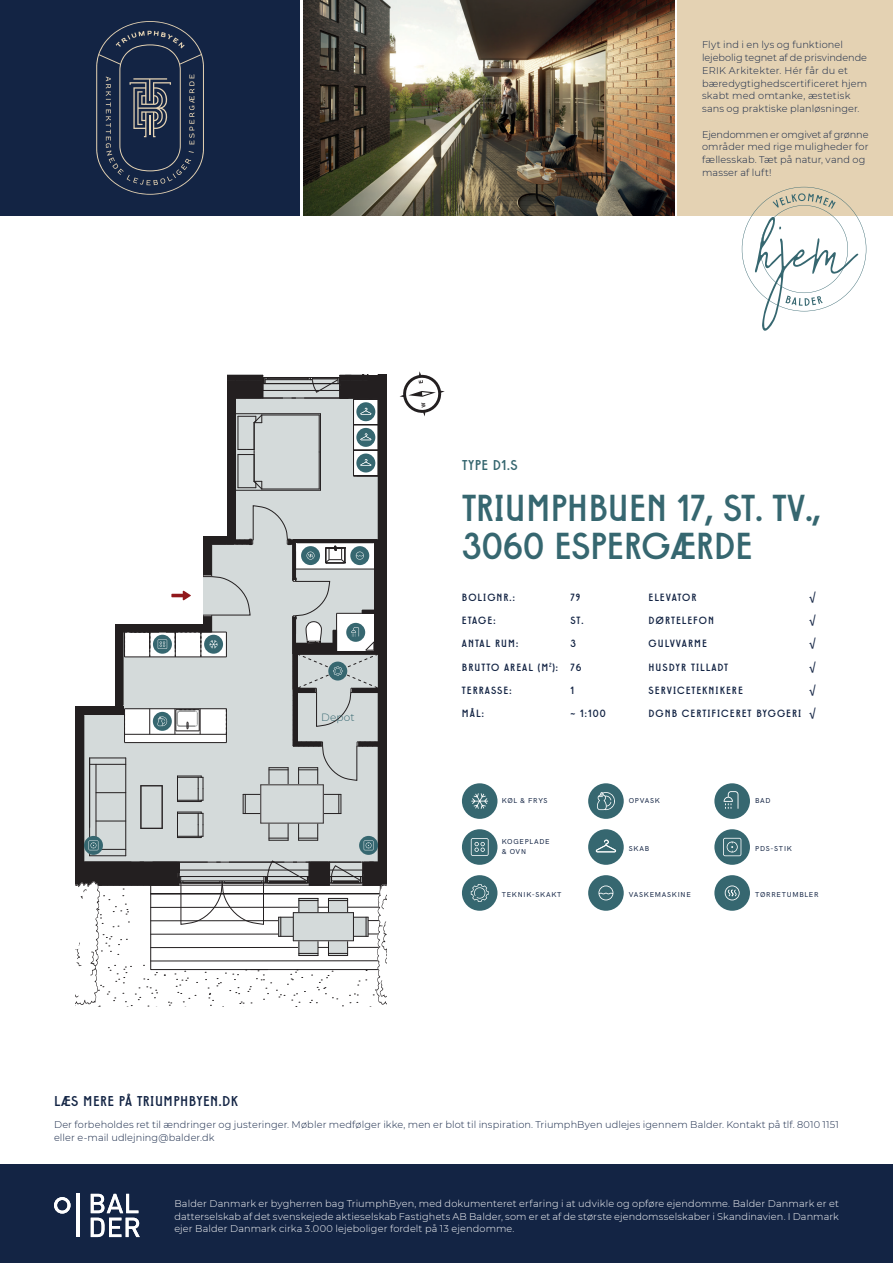
<style>
.page{position:relative;width:893px;height:1263px;background:#fff}
.page>*{position:absolute;margin:0;border:0;box-sizing:border-box;transform-origin:0 0}
.t1{font:600 37.5px/37.5px "Neue Droschke";color:#366770}
.t2{font:600 14.25px "Neue Droschke";letter-spacing:.04em;color:#132444}
.brød_10_15{font:600 14.25px "Neue Droschke";letter-spacing:.035em;color:#366770}
.t3{font:600 10.5px "Neue Droschke";letter-spacing:.1em;color:#132444}
.brød_10_15-2{font:300 10.5px "Montserrat";letter-spacing:.015em;color:#366770}
.t4{font:300 9.75px/12.8px "Montserrat";letter-spacing:.01em;color:#132444}
.t5{font:300 9.75px/12.8px "Montserrat";letter-spacing:.015em;color:#fff;text-align:justify}
.t6{font:500 7.2px/9.3px "HK Grotesk";letter-spacing:.1em;color:#132444}
</style>
<div class="page">
<div style="left:0;top:1165px;width:893px;height:98px;background:#132444"></div>
<div style="left:0;top:0;width:300px;height:216px;background:#132444"></div>
<img style="left:303px;top:0;width:371px;height:216px">
<div style="left:678px;top:0;width:215px;height:216px;background:#e4d2b3"></div>
<svg style="left:96px;top:21px;width:108px;height:174px"></svg>
<svg style="left:742px;top:187px;width:124px;height:144px"></svg>
<svg style="left:54px;top:1197px;width:17px;height:16px"></svg>
<hr style="left:76px;top:1194px;width:4px;height:43px;background:#fff">
<svg style="left:91px;top:1194px;width:49px;height:43px"></svg>
<svg style="left:399px;top:371px;width:46px;height:45px"></svg>
<div style="left:588px;top:875px;width:36px;height:36px;background:#366770;border-radius:50%"></div>
<svg style="left:598px;top:885px;width:15px;height:15px"></svg>
<div style="left:462px;top:783px;width:35px;height:36px;background:#366770;border-radius:50%"></div>
<svg style="left:471px;top:793px;width:17px;height:16px"></svg>
<div style="left:588px;top:783px;width:36px;height:36px;background:#366770;border-radius:50%"></div>
<svg style="left:597px;top:792px;width:18px;height:18px"></svg>
<div style="left:462px;top:829px;width:35px;height:36px;background:#366770;border-radius:50%"></div>
<svg style="left:471px;top:838px;width:18px;height:18px"></svg>
<div style="left:588px;top:829px;width:36px;height:36px;background:#366770;border-radius:50%"></div>
<svg style="left:596px;top:839px;width:20px;height:13px"></svg>
<div style="left:714px;top:783px;width:36px;height:36px;background:#366770;border-radius:50%"></div>
<svg style="left:724px;top:791px;width:14px;height:18px"></svg>
<div style="left:714px;top:829px;width:36px;height:36px;background:#366770;border-radius:50%"></div>
<svg style="left:723px;top:838px;width:18px;height:18px"></svg>
<div style="left:462px;top:875px;width:35px;height:36px;background:#366770;border-radius:50%"></div>
<svg style="left:471px;top:884px;width:18px;height:18px"></svg>
<div style="left:714px;top:875px;width:36px;height:36px;background:#366770;border-radius:50%"></div>
<svg style="left:725px;top:885px;width:15px;height:15px"></svg>
<svg style="left:75px;top:375px;width:312px;height:632px"></svg>
<p class="t4" style="left:702px;top:38px;width:166px">Flyt ind i en lys og funktionel lejebolig tegnet af de prisvindende<br>ERIK Arkitekter. Hér får du et bæredygtighedscertificeret hjem skabt med omtanke, æstetisk sans og praktiske planløsninger.</p>
<p class="t4" style="left:702px;top:127px;width:168px">Ejendommen er omgivet af grønne områder med rige muligheder for fællesskab. Tæt på natur, vand og masser af luft!</p>
<p class="brød_10_15-2" style="left:321px;top:710px;width:35px">Depot</p>
<p class="brød_10_15" style="left:462px;top:457px;width:57px">TYPE D1.S</p>
<p class="t1" style="left:462px;top:490px;width:360px">TRIUMPHBUEN 17, ST. TV.,<br>3060 ESPERGÆRDE</p>
<p class="t3" style="left:462px;top:591px;width:54px">BOLIGNR.:</p>
<p class="t3" style="left:570px;top:591px;width:11px">79</p>
<p class="t3" style="left:462px;top:614px;width:35px">ETAGE:</p>
<p class="t3" style="left:570px;top:614px;width:15px">ST.</p>
<p class="t3" style="left:462px;top:638px;width:58px">ANTAL RUM:</p>
<p class="t3" style="left:570px;top:638px;width:7px">3</p>
<p class="t3" style="left:462px;top:661px;width:121px">BRUTTO AREAL (M<sup>2</sup>): 76</p>
<p class="t3" style="left:462px;top:684px;width:51px">TERRASSE:</p>
<p class="t3" style="left:570px;top:684px;width:5px">1</p>
<p class="t3" style="left:462px;top:707px;width:23px">MÅL:</p>
<p class="t3" style="left:570px;top:707px;width:37px">~ 1:100</p>
<p class="t3" style="left:648px;top:591px;width:50px">ELEVATOR</p>
<p class="t3" style="left:809px;top:591px;width:8px">√</p>
<p class="t3" style="left:648px;top:614px;width:67px">DØRTELEFON</p>
<p class="t3" style="left:809px;top:614px;width:8px">√</p>
<p class="t3" style="left:648px;top:638px;width:60px">GULVVARME</p>
<p class="t3" style="left:809px;top:638px;width:8px">√</p>
<p class="t3" style="left:648px;top:661px;width:81px">HUSDYR TILLADT</p>
<p class="t3" style="left:809px;top:661px;width:8px">√</p>
<p class="t3" style="left:648px;top:684px;width:96px">SERVICETEKNIKERE</p>
<p class="t3" style="left:809px;top:684px;width:8px">√</p>
<p class="t3" style="left:648px;top:707px;width:169px">DGNB CERTIFICERET BYGGERI √</p>
<p class="t6" style="left:502px;top:795px;width:47px">KØL &amp; FRYS</p>
<p class="t6" style="left:629px;top:795px;width:33px">OPVASK</p>
<p class="t6" style="left:502px;top:837px;width:49px">KOGEPLADE &amp; OVN</p>
<p class="t6" style="left:502px;top:889px;width:61px">TEKNIK-SKAKT</p>
<p class="t6" style="left:755px;top:795px;width:17px">BAD</p>
<p class="t6" style="left:629px;top:843px;width:22px">SKAB</p>
<p class="t6" style="left:755px;top:843px;width:38px">PDS-STIK</p>
<p class="t6" style="left:629px;top:889px;width:63px">VASKEMASKINE</p>
<p class="t6" style="left:755px;top:889px;width:65px">TØRRETUMBLER</p>
<h2 class="t2" style="left:54px;top:1093px;width:186px">LÆS MERE PÅ TRIUMPHBYEN.DK</h2>
<p class="t4" style="left:54px;top:1118px;width:786px">Der forbeholdes ret til ændringer og justeringer. Møbler medfølger ikke, men er blot til inspiration. TriumphByen udlejes igennem Balder. Kontakt på tlf. 8010 1151 eller e-mail udlejning@balder.dk</p>
<p class="t5" style="left:174px;top:1196px;width:666px">Balder Danmark er bygherren bag TriumphByen, med dokumenteret erfaring i at udvikle og opføre ejendomme. Balder Danmark er et datterselskab af det svenskejede aktieselskab Fastighets AB Balder, som er et af de største ejendomsselskaber i Skandinavien. I Danmark ejer Balder Danmark cirka 3.000 lejeboliger fordelt på 13 ejendomme.</p>
</div>
